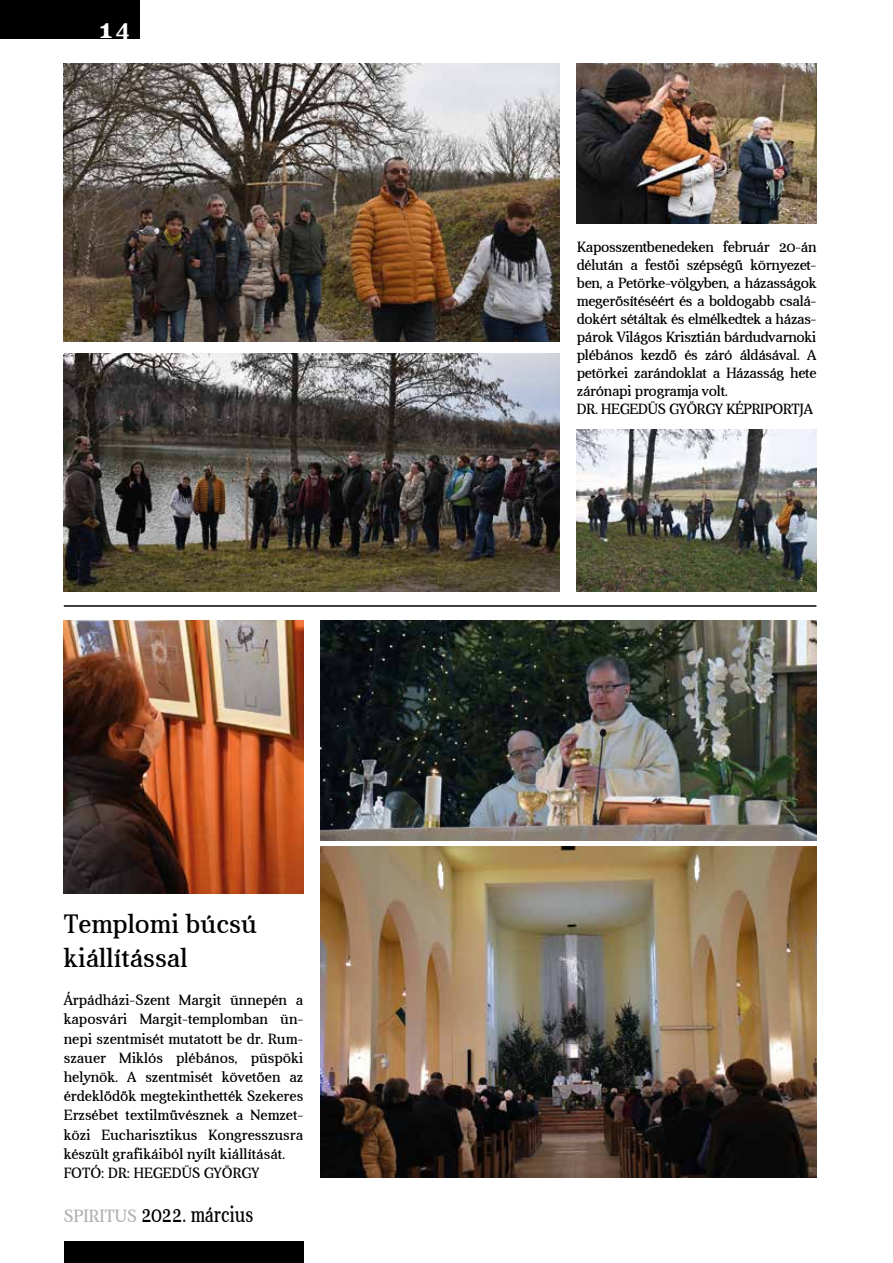
<style>
.page{position:relative;width:893px;height:1263px;background:#fff}
.page>*{position:absolute;margin:0;border:0;box-sizing:border-box;transform-origin:0 0}
.t1{font:27px/33.6px "Aver";color:#000}
.t2{font:700 27px "Aver";color:#fff}
.t3{font:22.5px "Aver";color:#000;scale:.8 1}
.t4{font:15px/18px "Aver";letter-spacing:-.02em;color:#000}
.t5{font:15px/19.2px "Aver";color:#000}
.s1{font-size:18px;color:#b3b2b2}
</style>
<div class="page">
<div style="left:64px;top:1242px;width:239px;height:21px;background:#000"></div>
<div style="left:0;top:0;width:139px;height:38px;background:#000"></div>
<img style="left:64px;top:354px;width:496px;height:238px">
<img style="left:577px;top:429px;width:239px;height:162px">
<img style="left:64px;top:64px;width:496px;height:278px">
<img style="left:577px;top:64px;width:239px;height:160px">
<hr style="left:64px;top:605px;width:752px;height:2px;background:#000">
<img style="left:320px;top:846px;width:496px;height:332px">
<img style="left:321px;top:620px;width:495px;height:220px">
<img style="left:64px;top:620px;width:239px;height:273px">
<h1 class="t2" style="left:98px;top:14px;width:34px">14</h1>
<h1 class="t1" style="left:64px;top:908px;width:194px">Templomi búcsú kiállítással</h1>
<p class="t5" style="left:64px;top:991px;width:241px">Árpádházi-Szent Margit ünnepén a kaposvári Margit-templomban ün&shy;nepi szentmisét mutatott be dr. Rum&shy;szauer Miklós plébános, püspöki helynök. A szentmisét követően az érdeklődők megtekinthették Szekeres Erzsébet textilművésznek a Nemzet&shy;közi Eucharisztikus Kongresszusra készült grafikáiból nyílt kiállítását.<br>FOTÓ: DR: HEGEDÜS GYÖRGY</p>
<h2 class="t3" style="left:64px;top:1202px;width:238px"><span class="s1">SPIRITUS</span> 2022. március</h2>
<p class="t4" style="left:577px;top:238px;width:241px">Kaposszentbenedeken február 20-án délután a festői szépségű környezet&shy;ben, a Petörke-völgyben, a házasságok megerősítéséért és a boldogabb csalá&shy;dokért sétáltak és elmélkedtek a házas&shy;párok Világos Krisztián bárdudvarnoki plébános kezdő és záró áldásával. A petörkei zarándoklat a Házasság hete zárónapi programja volt.<br>DR. HEGEDÜS GYÖRGY KÉPRIPORTJA</p>
</div>
